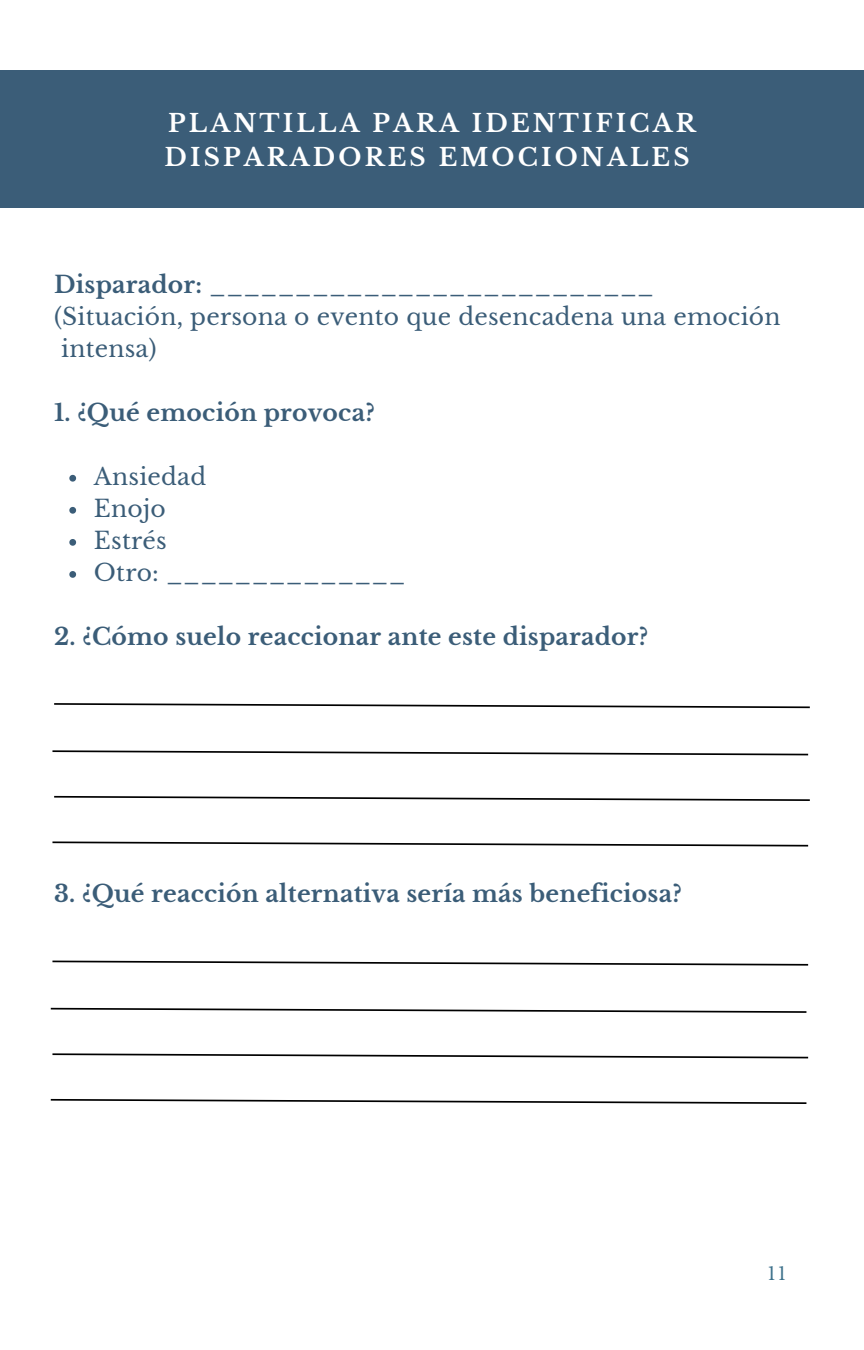
<style>
.page{position:relative;width:864px;height:1350px;background:#fff}
.page>*{position:absolute;margin:0;border:0;box-sizing:border-box;transform-origin:0 0}
.t1{font:700 24.53px/33.8px "Libre Baskerville";letter-spacing:.13em;color:#fff}
.t2{font:23.4px "Libre Baskerville";letter-spacing:.01em;color:#3b5d78}
.t3{font:700 23.4px "Libre Baskerville";letter-spacing:.01em;color:#3b5d78}
.t4{font:17.78px "Libre Baskerville";color:#3d718b}
.s1{font-weight:700}
</style>
<div class="page">
<svg style="left:69px;top:475px;width:7px;height:7px"></svg>
<svg style="left:69px;top:507px;width:7px;height:7px"></svg>
<svg style="left:69px;top:539px;width:7px;height:7px"></svg>
<svg style="left:69px;top:571px;width:7px;height:7px"></svg>
<svg style="left:54px;top:795px;width:756px;height:6px"></svg>
<svg style="left:52px;top:841px;width:757px;height:6px"></svg>
<svg style="left:52px;top:750px;width:757px;height:6px"></svg>
<svg style="left:54px;top:703px;width:756px;height:6px"></svg>
<div style="left:0;top:70px;width:864px;height:137px;background:#3b5d78"></div>
<svg style="left:52px;top:1053px;width:757px;height:6px"></svg>
<svg style="left:50px;top:1098px;width:757px;height:6px"></svg>
<svg style="left:50px;top:1007px;width:757px;height:6px"></svg>
<svg style="left:52px;top:960px;width:757px;height:6px"></svg>
<p class="t1" style="left:165px;top:107px;width:533px">PLANTILLA PARA IDENTIFICAR<br>DISPARADORES EMOCIONALES</p>
<h1 class="t2" style="left:54px;top:270px;width:602px"><span class="s1">Disparador:</span> __________________________</h1>
<p class="t2" style="left:54px;top:302px;width:728px">(Situación, persona o evento que desencadena una emoción</p>
<p class="t2" style="left:61px;top:334px;width:97px">intensa)</p>
<p class="t3" style="left:54px;top:398px;width:322px">1. ¿Qué emoción provoca?</p>
<h2 class="t2" style="left:94px;top:462px;width:114px">Ansiedad</h2>
<p class="t2" style="left:94px;top:494px;width:73px">Enojo</p>
<p class="t2" style="left:94px;top:526px;width:74px">Estrés</p>
<p class="t2" style="left:94px;top:558px;width:313px">Otro: ______________</p>
<p class="t3" style="left:54px;top:623px;width:596px">2. ¿Cómo suelo reaccionar ante este disparador?</p>
<h2 class="t3" style="left:54px;top:879px;width:629px">3. ¿Qué reacción alternativa sería más beneficiosa?</h2>
<h2 class="t4" style="left:768px;top:1263px;width:20px">11</h2>
</div>
